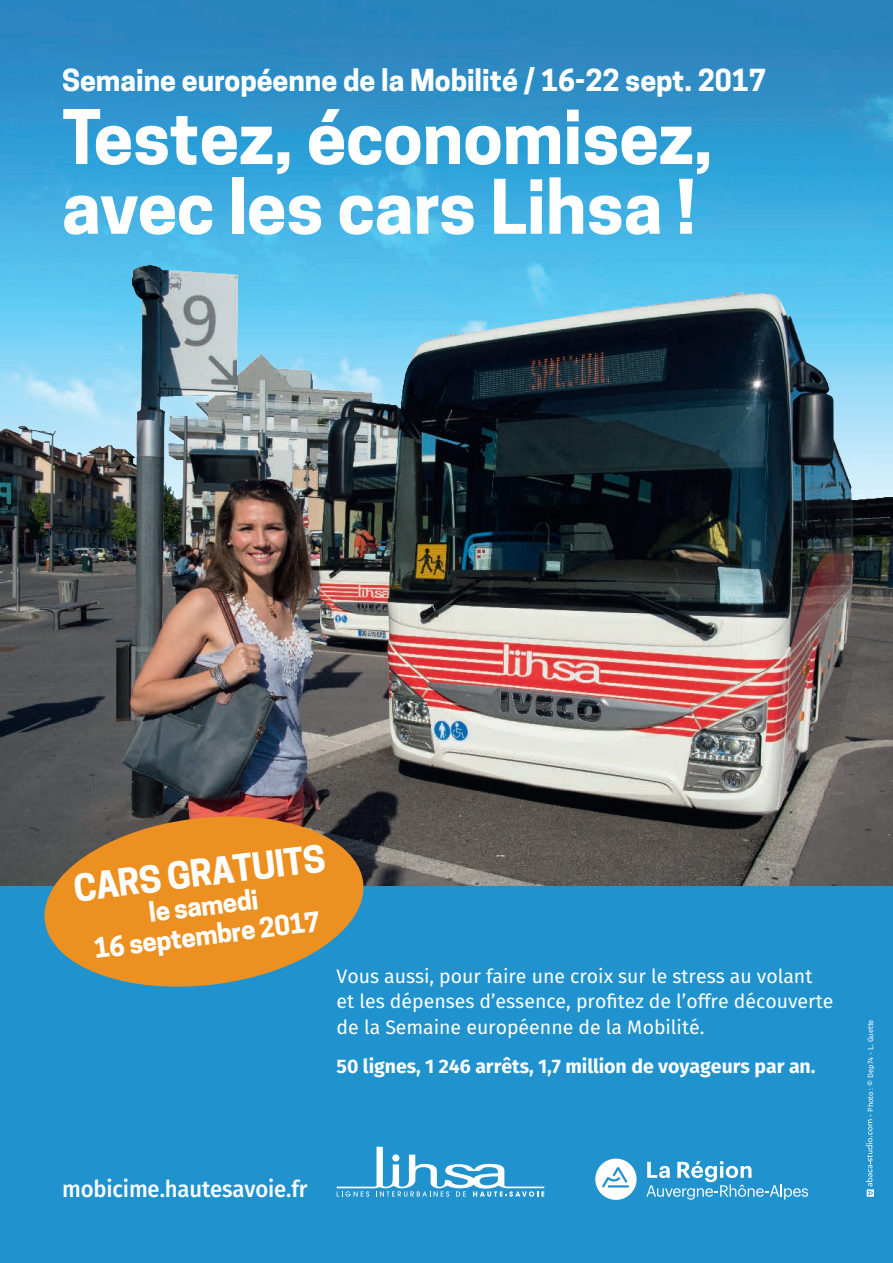
<style>
.page{position:relative;width:893px;height:1263px;background:#fff}
.page>*{position:absolute;margin:0;border:0;box-sizing:border-box;transform-origin:0 0}
.t1{font:700 70.5px/69.8px "Cooper Hewitt";color:#fff}
.t2{font:700 35.25px "Cooper Hewitt";color:#fff}
.t3{font:700 28.5px "Cooper Hewitt";color:#fff}
.t4{font:700 25.8px/29.2px "Cooper Hewitt";color:#fff;text-align:center}
.t5{font:500 23.25px "Fira Sans";letter-spacing:-.005em;color:#fff;scale:.95 1}
.t6{font:19.5px/25.5px "Fira Sans";letter-spacing:-.005em;color:#fff}
.t7{font:700 19.5px "Fira Sans";letter-spacing:-.005em;color:#fff}
.t8{font:7.5px "Fira Sans";color:#fff}
</style>
<div class="page">
<img style="left:0;top:0;width:893px;height:265px">
<img style="left:0;top:265px;width:893px;height:622px">
<div style="left:0;top:887px;width:893px;height:376px;background:#2092ce"></div>
<svg style="left:866px;top:1119px;width:8px;height:78px"></svg>
<svg style="left:39px;top:808px;width:330px;height:179px;fill:#ec9121"></svg>
<svg style="left:646px;top:1161px;width:162px;height:39px"></svg>
<svg style="left:595px;top:1158px;width:42px;height:42px"></svg>
<svg style="left:337px;top:1147px;width:207px;height:50px"></svg>
<div style="left:392px;top:1154px;width:7px;height:7px;background:#fff;border-radius:50%"></div>
<h3 class="t3" style="left:62px;top:63px;width:706px">Semaine européenne de la Mobilité / 16-22 sept. 2017</h3>
<h1 class="t1" style="left:62px;top:103px;width:652px">Testez, économisez, avec les cars Lihsa !</h1>
<h2 class="t2" style="left:71px;top:868px;width:255px;rotate:-7deg">CARS GRATUITS</h2>
<h3 class="t4" style="left:89px;top:905px;width:229px;rotate:-7deg">le samedi<br>16 septembre 2017</h3>
<p class="t6" style="left:337px;top:965px;width:498px">Vous aussi, pour faire une croix sur le stress au volant et les dépenses d’essence, profitez de l’offre découverte de la Semaine européenne de la Mobilité.</p>
<p class="t7" style="left:337px;top:1053px;width:480px">50 lignes, 1 246 arrêts, 1,7 million de voyageurs par an.</p>
<p class="t5" style="left:62px;top:1172px;width:260px">mobicime.hautesavoie.fr</p>
<p class="t8" style="left:865px;top:1117px;width:99px;rotate:-90deg">- Photo : © Dep74 - L. Guette</p>
</div>
